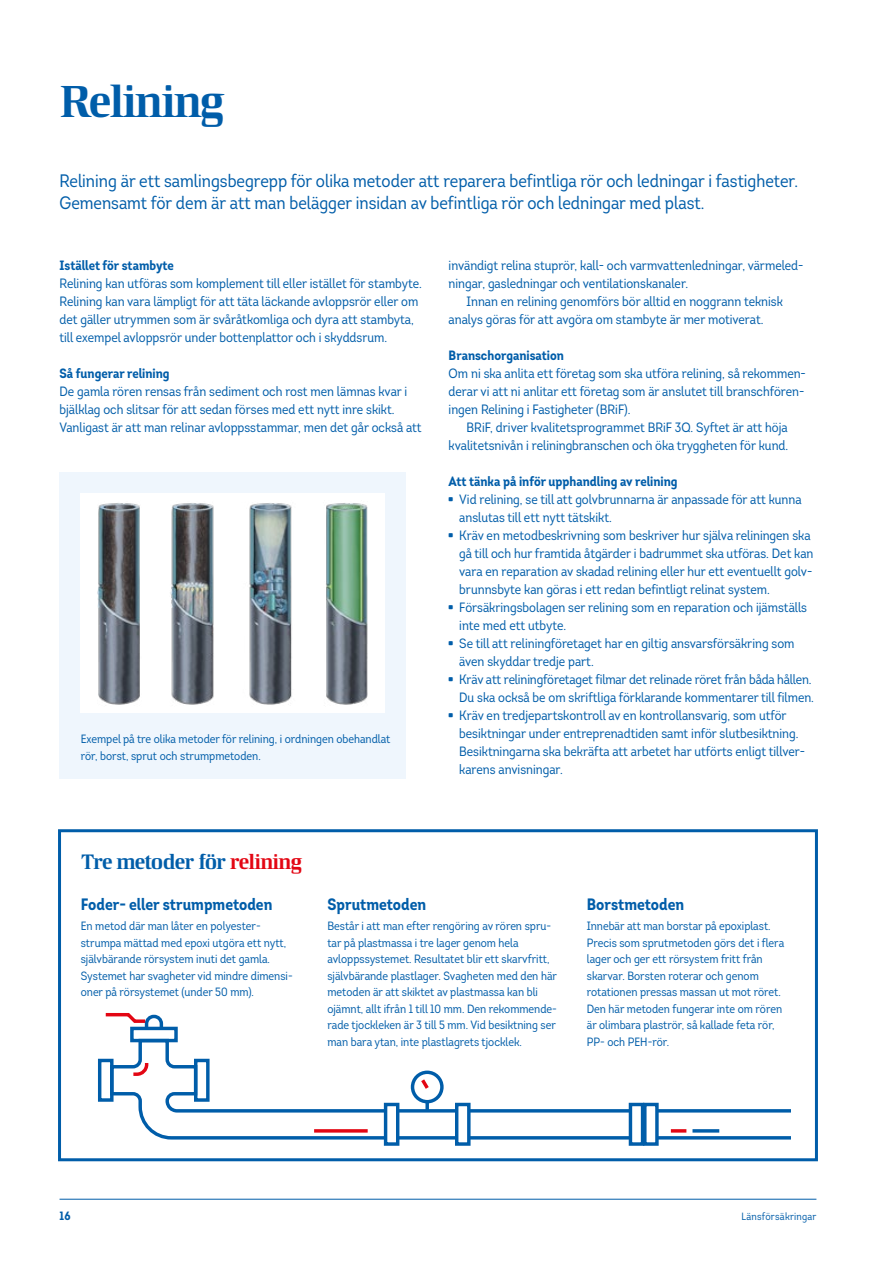
<style>
.page{position:relative;width:893px;height:1263px;background:#fff}
.page>*{position:absolute;margin:0;border:0;box-sizing:border-box;transform-origin:0 0}
.t1{font:45px "LF Rubrik 2";letter-spacing:-.04em;color:#005da9}
.t2{font:21px "LF Rubrik 2";letter-spacing:-.04em;color:#005da9}
.t3{font:18px/22.5px "Intro Cond";color:#005da9}
.t4{font:700 16.5px "Intro Cond";color:#005da9}
.t5{font:13.5px/18px "Intro Cond";color:#005da9}
.t6{font:700 13.5px "Intro Cond";color:#005da9}
.t7{font:12px/16.5px "Intro Cond";color:#005da9}
.t8{font:700 12px "Intro Cond";color:#005da9}
.t9{font:10.5px "Intro Cond";letter-spacing:.02em;color:#005da9}
.s1{font-family:"LF Rubrik 2"}
.s2{color:#e30613}
</style>
<div class="page">
<div style="left:60px;top:472px;width:346px;height:306px;background:#eff6fd"></div>
<div style="left:58px;top:829px;width:760px;height:332px;border:3px solid #005da9"></div>
<img style="left:81px;top:493px;width:304px;height:220px">
<hr style="left:469px;top:1136px;width:161px;height:3px;background:#005da9">
<svg style="left:659px;top:1109px;width:132px;height:30px"></svg>
<hr style="left:469px;top:1109px;width:161px;height:3px;background:#005da9">
<hr style="left:398px;top:1136px;width:59px;height:3px;background:#005da9">
<hr style="left:398px;top:1109px;width:59px;height:3px;background:#005da9">
<div style="left:384px;top:1103px;width:15px;height:43px;border:3px solid #005da9"></div>
<div style="left:455px;top:1103px;width:16px;height:43px;border:3px solid #005da9"></div>
<div style="left:629px;top:1103px;width:15px;height:43px;border:3px solid #005da9"></div>
<div style="left:643px;top:1103px;width:16px;height:43px;border:3px solid #005da9"></div>
<div style="left:98px;top:1059px;width:16px;height:43px;border:3px solid #005da9"></div>
<div style="left:411px;top:1070px;width:33px;height:33px;border:3px solid #005da9;border-radius:50%"></div>
<svg style="left:425px;top:1102px;width:4px;height:8px"></svg>
<svg style="left:418px;top:1075px;width:11px;height:14px"></svg>
<hr style="left:692px;top:1129px;width:27px;height:3px;background:#005da9">
<hr style="left:671px;top:1129px;width:15px;height:3px;background:#e30613">
<svg style="left:102px;top:1013px;width:287px;height:128px"></svg>
<hr style="left:60px;top:1199px;width:756px;height:1px;background:#005da9">
<h1 class="t1" style="left:60px;top:74px;width:166px">Relining</h1>
<h3 class="t3" style="left:60px;top:169px;width:740px">Relining är ett samlingsbegrepp för olika metoder att reparera befintliga rör och ledningar i fastigheter.<br>Gemensamt för dem är att man belägger insidan av befintliga rör och ledningar med plast.</h3>
<p class="t6" style="left:60px;top:256px;width:116px">Istället för stambyte</p>
<p class="t5" style="left:60px;top:274px;width:364px">Relining kan utföras som komplement till eller istället för stambyte.<br>Relining kan vara lämpligt för att täta läckande avloppsrör eller om det gäller utrymmen som är svåråtkomliga och dyra att stambyta, till exempel avloppsrör under bottenplattor och i skyddsrum.</p>
<p class="t6" style="left:60px;top:364px;width:112px">Så fungerar relining</p>
<p class="t5" style="left:60px;top:382px;width:364px">De gamla rören rensas från sediment och rost men lämnas kvar i bjälklag och slitsar för att sedan förses med ett nytt inre skikt.<br>Vanligast är att man relinar avloppsstammar, men det går också att</p>
<p class="t7" style="left:81px;top:731px;width:311px">Exempel på tre olika metoder för relining, i ordningen obehandlat rör, borst, sprut och strumpmetoden.</p>
<p class="t5" style="left:449px;top:256px;width:356px">invändigt relina stuprör, kall- och varmvattenledningar, värmeled-</p>
<p class="t5" style="left:449px;top:274px;width:241px">ningar, gasledningar och ventilationskanaler.</p>
<p class="t5" style="left:467px;top:292px;width:318px">Innan en relining genomförs bör alltid en noggrann teknisk</p>
<p class="t5" style="left:449px;top:310px;width:316px">analys göras för att avgöra om stambyte är mer motiverat.</p>
<p class="t6" style="left:449px;top:346px;width:117px">Branschorganisation</p>
<p class="t5" style="left:449px;top:364px;width:359px;text-align:justify">Om ni ska anlita ett företag som ska utföra relining, så rekommen&shy;derar vi att ni anlitar ett företag som är anslutet till branschfören&shy;ingen Relining i Fastigheter (BRiF).</p>
<p class="t5" style="left:449px;top:418px;width:341px;text-align:right">BRiF, driver kvalitetsprogrammet BRiF 3Q. Syftet är att höja kvalitetsnivån i reliningbranschen och öka tryggheten för kund.</p>
<p class="t6" style="left:449px;top:472px;width:230px">Att tänka på inför upphandling av relining</p>
<p class="t5" style="left:459px;top:490px;width:344px;text-indent:-11px"><span class="s1">•</span> Vid relining, se till att golvbrunnarna är anpassade för att kunna anslutas till ett nytt tätskikt.</p>
<p class="t5" style="left:459px;top:526px;width:356px;text-indent:-11px"><span class="s1">•</span> Kräv en metodbeskrivning som beskriver hur själva reliningen ska gå till och hur framtida åtgärder i badrummet ska utföras. Det kan vara en reparation av skadad relining eller hur ett eventuellt golv&shy;brunnsbyte kan göras i ett redan befintligt relinat system.</p>
<p class="t5" style="left:459px;top:598px;width:349px;text-indent:-11px"><span class="s1">•</span> Försäkringsbolagen ser relining som en reparation och ijämställs inte med ett utbyte.</p>
<p class="t5" style="left:459px;top:634px;width:337px;text-indent:-11px"><span class="s1">•</span> Se till att reliningföretaget har en giltig ansvarsförsäkring som även skyddar tredje part.</p>
<p class="t5" style="left:449px;top:670px;width:367px;text-align:right"><span class="s1">•</span> Kräv att reliningföretaget filmar det relinade röret från båda hållen.<br>Du ska också be om skriftliga förklarande kommentarer till filmen.</p>
<p class="t5" style="left:459px;top:706px;width:347px;text-indent:-11px"><span class="s1">•</span> Kräv en tredjepartskontroll av en kontrollansvarig, som utför besiktningar under entreprenadtiden samt inför slutbesiktning.<br>Besiktningarna ska bekräfta att arbetet har utförts enligt tillver&shy;karens anvisningar.</p>
<h2 class="t2" style="left:81px;top:849px;width:223px">Tre metoder för <span class="s2">relining</span></h2>
<p class="t4" style="left:81px;top:893px;width:193px">Foder- eller strumpmetoden</p>
<p class="t7" style="left:81px;top:918px;width:213px">En metod där man låter en polyester&shy;strumpa mättad med epoxi utgöra ett nytt, självbärande rörsystem inuti det gamla.<br>Systemet har svagheter vid mindre dimensi&shy;oner på rörsystemet (under 50 mm).</p>
<p class="t4" style="left:327px;top:893px;width:100px">Sprutmetoden</p>
<p class="t7" style="left:327px;top:918px;width:231px">Består i att man efter rengöring av rören spru&shy;tar på plastmassa i tre lager genom hela avloppssystemet. Resultatet blir ett skarvfritt, självbärande plastlager. Svagheten med den här metoden är att skiktet av plastmassa kan bli ojämnt, allt ifrån 1 till 10 mm. Den rekommende&shy;rade tjockleken är 3 till 5 mm. Vid besiktning ser man bara ytan, inte plastlagrets tjocklek.</p>
<p class="t4" style="left:587px;top:893px;width:99px">Borstmetoden</p>
<p class="t7" style="left:587px;top:918px;width:199px">Innebär att man borstar på epoxiplast.<br>Precis som sprutmetoden görs det i flera lager och ger ett rörsystem fritt från skarvar. Borsten roterar och genom rotationen pressas massan ut mot röret.<br>Den här metoden fungerar inte om rören är olimbara plaströr, så kallade feta rör, PP- och PEH-rör.</p>
<p class="t8" style="left:60px;top:1208px;width:13px">16</p>
<p class="t9" style="left:742px;top:1210px;width:76px">Länsförsäkringar</p>
</div>
